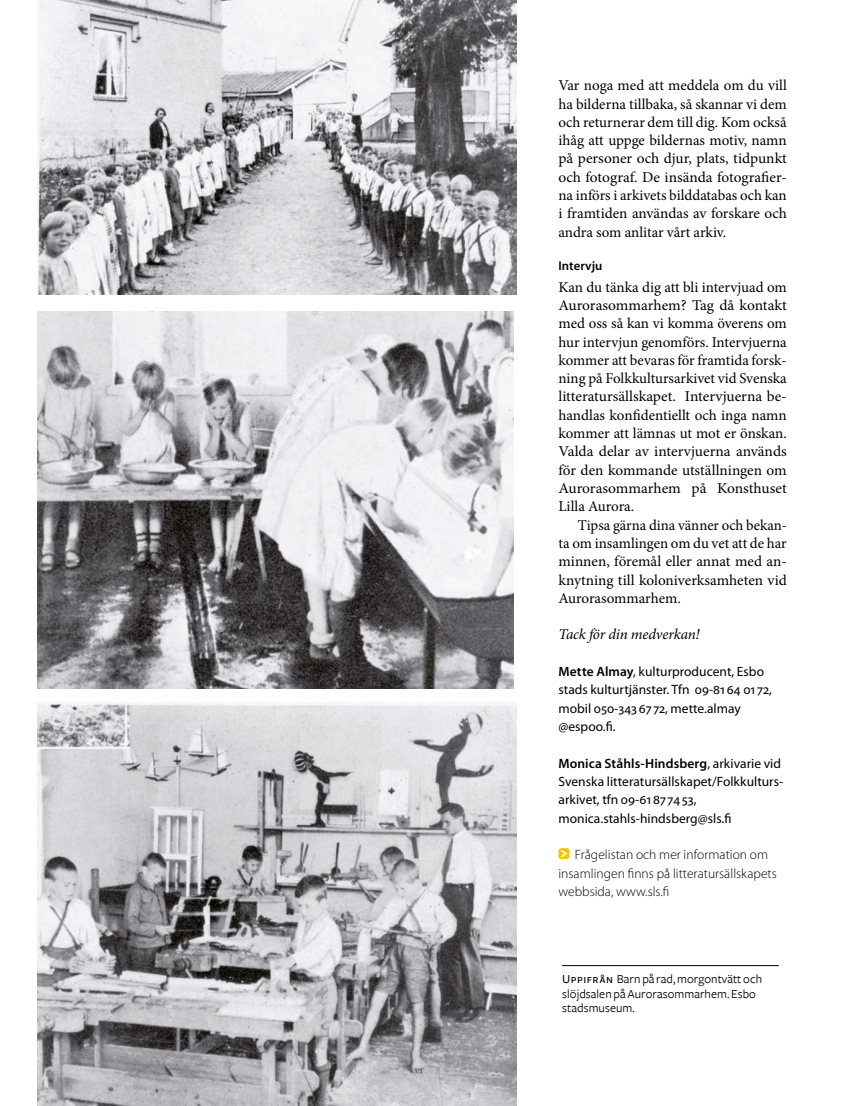
<style>
.page{position:relative;width:851px;height:1106px;background:#fff}
.page>*{position:absolute;margin:0;border:0;box-sizing:border-box;transform-origin:0 0}
.bröd{font:15px/18.3px "Minion Pro";letter-spacing:-.005em;color:#000;text-align:justify}
.bröd-2{font:italic 15px "Minion Pro";letter-spacing:-.01em;color:#000}
.bröd_sans{font:13.5px/18.3px "Myriad Pro";color:#000}
.bröd_sans-2{font:300 13.5px/18.3px "Myriad Pro";color:#000}
.Bildtext{font:12.75px/14.7px "Freight Sans";letter-spacing:.005em;color:#000}
.rubrik_02{font:600 12.75px "Myriad Pro";letter-spacing:.005em;color:#000}
.s1{font-weight:600}
.s2{font-family:"Freight Sans Medium SC"}
</style>
<div class="page">
<svg style="left:558px;top:848px;width:11px;height:11px"></svg>
<svg style="left:559px;top:848px;width:9px;height:11px"></svg>
<img style="left:38px;top:0;width:478px;height:294px">
<img style="left:38px;top:311px;width:475px;height:377px">
<img style="left:37px;top:703px;width:479px;height:403px">
<hr style="left:562px;top:965px;width:216px;height:1px;background:#000">
<p class="bröd" style="left:558px;top:76px;width:230px">Var noga med att meddela om du vill ha bilderna tillbaka, så skannar vi dem och returnerar dem till dig. Kom också ihåg att uppge bildernas motiv, namn på personer och djur, plats, tidpunkt och fotograf. De insända fotografier&shy;na införs i arkivets bilddatabas och kan i framtiden användas av forskare och andra som anlitar vårt arkiv.</p>
<p class="rubrik_02" style="left:558px;top:258px;width:46px">Intervju</p>
<p class="bröd" style="left:558px;top:278px;width:230px">Kan du tänka dig att bli intervjuad om Aurorasommarhem? Tag då kontakt med oss så kan vi komma överens om hur intervjun genomförs. Intervjuerna kommer att bevaras för framtida forsk&shy;ning på Folkkultursarkivet vid Svenska litteratursällskapet. Intervjuerna be&shy;handlas konfidentiellt och inga namn kommer att lämnas ut mot er önskan.<br>Valda delar av intervjuerna används för den kommande utställningen om Aurorasommarhem på Konsthuset Lilla Aurora.</p>
<p class="bröd" style="left:558px;top:516px;width:230px;text-indent:19px">Tipsa gärna dina vänner och bekan&shy;ta om insamlingen om du vet att de har minnen, föremål eller annat med an&shy;knytning till koloniverksamheten vid Aurorasommarhem.</p>
<p class="bröd-2" style="left:558px;top:624px;width:143px">Tack för din medverkan!</p>
<p class="bröd_sans" style="left:558px;top:662px;width:215px"><span class="s1">Mette Almay</span>, kulturproducent, Esbo stads kulturtjänster. Tfn 09-8164 0172, mobil 050-3436772, mette.almay @espoo.fi.</p>
<p class="bröd_sans" style="left:558px;top:753px;width:226px"><span class="s1">Monica Ståhls-Hindsberg</span>, arkivarie vid Svenska litteratursällskapet/Folkkulturs&shy;arkivet, tfn 09-61877453, monica.stahls-hindsberg@sls.fi</p>
<p class="bröd_sans-2" style="left:558px;top:845px;width:220px;text-indent:16px">Frågelistan och mer information om insamlingen finns på litteratursällskapets webbsida, www.sls.fi</p>
<p class="Bildtext" style="left:562px;top:971px;width:201px"><span class="s2">Uppifrån</span> Barn på rad, morgontvätt och slöjdsalen på Aurorasommarhem. Esbo stadsmuseum.</p>
</div>
